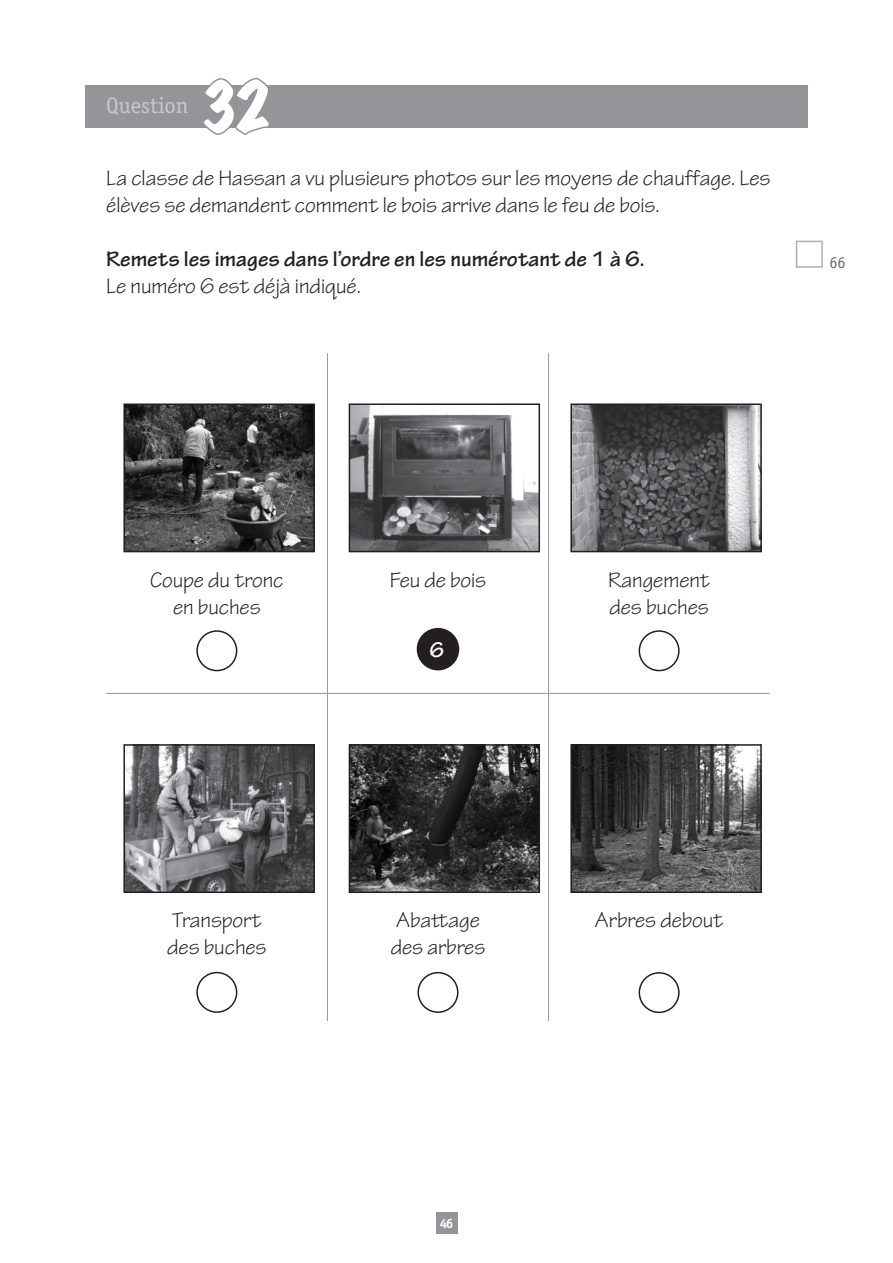
<style>
.page{position:relative;width:893px;height:1263px;background:#fff}
.page>*{position:absolute;margin:0;border:0;box-sizing:border-box;transform-origin:0 0}
.t1{font:expanded 60px "Marker Felt";color:#fff}
.t2{font:22.5px/27px "Tekton Pro";color:#231f20}
.t3{font:700 22.5px "Tekton Pro";color:#231f20}
.t4{font:22.5px "Officina Serif";color:#c7c8ca}
.t5{font:700 22.5px "Tekton Pro";color:#fff}
.t6{font:16.5px "Officina Sans";color:#6c6d70}
.t7{font:700 13.5px "Officina Serif";color:#fff}
</style>
<div class="page">
<div style="left:436px;top:1212px;width:21px;height:21px;background:#939598"></div>
<hr style="left:106px;top:693px;width:221px;height:1px;background:#939598">
<hr style="left:327px;top:693px;width:222px;height:1px;background:#939598">
<hr style="left:549px;top:693px;width:221px;height:1px;background:#939598">
<hr style="left:327px;top:353px;width:1px;height:213px;background:#939598">
<hr style="left:548px;top:353px;width:1px;height:213px;background:#939598">
<hr style="left:327px;top:566px;width:1px;height:127px;background:#939598">
<hr style="left:548px;top:566px;width:1px;height:127px;background:#939598">
<hr style="left:327px;top:694px;width:1px;height:212px;background:#939598">
<hr style="left:548px;top:694px;width:1px;height:212px;background:#939598">
<hr style="left:327px;top:906px;width:1px;height:115px;background:#939598">
<hr style="left:548px;top:906px;width:1px;height:115px;background:#939598">
<div style="left:196px;top:630px;width:41px;height:41px;border:2px solid #231f20;border-radius:50%"></div>
<div style="left:417px;top:628px;width:42px;height:42px;background:#231f20;border-radius:50%"></div>
<div style="left:639px;top:630px;width:41px;height:41px;border:2px solid #231f20;border-radius:50%"></div>
<div style="left:196px;top:972px;width:41px;height:41px;border:2px solid #231f20;border-radius:50%"></div>
<div style="left:417px;top:972px;width:41px;height:41px;border:2px solid #231f20;border-radius:50%"></div>
<div style="left:639px;top:972px;width:41px;height:41px;border:2px solid #231f20;border-radius:50%"></div>
<div style="left:796px;top:241px;width:27px;height:27px;border:2px solid #adaeb2"></div>
<img style="left:352px;top:406px;width:185px;height:143px">
<div style="left:349px;top:403px;width:191px;height:149px;border:2px solid #231f20"></div>
<img style="left:573px;top:406px;width:186px;height:143px">
<div style="left:570px;top:403px;width:192px;height:149px;border:2px solid #231f20"></div>
<img style="left:126px;top:747px;width:186px;height:143px">
<div style="left:123px;top:744px;width:192px;height:149px;border:2px solid #231f20"></div>
<img style="left:352px;top:747px;width:185px;height:143px">
<div style="left:349px;top:744px;width:191px;height:149px;border:2px solid #231f20"></div>
<img style="left:573px;top:747px;width:186px;height:143px">
<div style="left:570px;top:744px;width:192px;height:149px;border:2px solid #231f20"></div>
<img style="left:126px;top:406px;width:186px;height:143px">
<div style="left:123px;top:403px;width:192px;height:149px;border:2px solid #231f20"></div>
<div style="left:85px;top:85px;width:723px;height:42px;background:#939598"></div>
<svg style="left:200px;top:78px;width:72px;height:57px"></svg>
<p class="t4" style="left:106px;top:92px;width:84px">Question</p>
<p class="t1" style="left:200px;top:63px;width:74px">32</p>
<p class="t2" style="left:106px;top:165px;width:666px">La classe de Hassan a vu plusieurs photos sur les moyens de chauffage. Les élèves se demandent comment le bois arrive dans le feu de bois.</p>
<p class="t3" style="left:106px;top:246px;width:540px">Remets les images dans l’ordre en les numérotant de 1 à 6.</p>
<p class="t2" style="left:106px;top:273px;width:256px">Le numéro 6 est déjà indiqué.</p>
<p class="t6" style="left:829px;top:252px;width:18px">66</p>
<p class="t2" style="left:150px;top:567px;width:135px">Coupe du tronc</p>
<p class="t2" style="left:173px;top:594px;width:89px">en buches</p>
<p class="t2" style="left:172px;top:907px;width:91px">Transport</p>
<p class="t2" style="left:167px;top:934px;width:101px">des buches</p>
<p class="t2" style="left:390px;top:567px;width:98px">Feu de bois</p>
<p class="t5" style="left:430px;top:636px;width:16px">6</p>
<p class="t2" style="left:396px;top:907px;width:85px">Abattage</p>
<p class="t2" style="left:391px;top:934px;width:96px">des arbres</p>
<p class="t7" style="left:440px;top:1215px;width:15px">46</p>
<p class="t2" style="left:608px;top:567px;width:103px">Rangement</p>
<p class="t2" style="left:609px;top:594px;width:101px">des buches</p>
<p class="t2" style="left:595px;top:907px;width:130px">Arbres debout</p>
</div>
